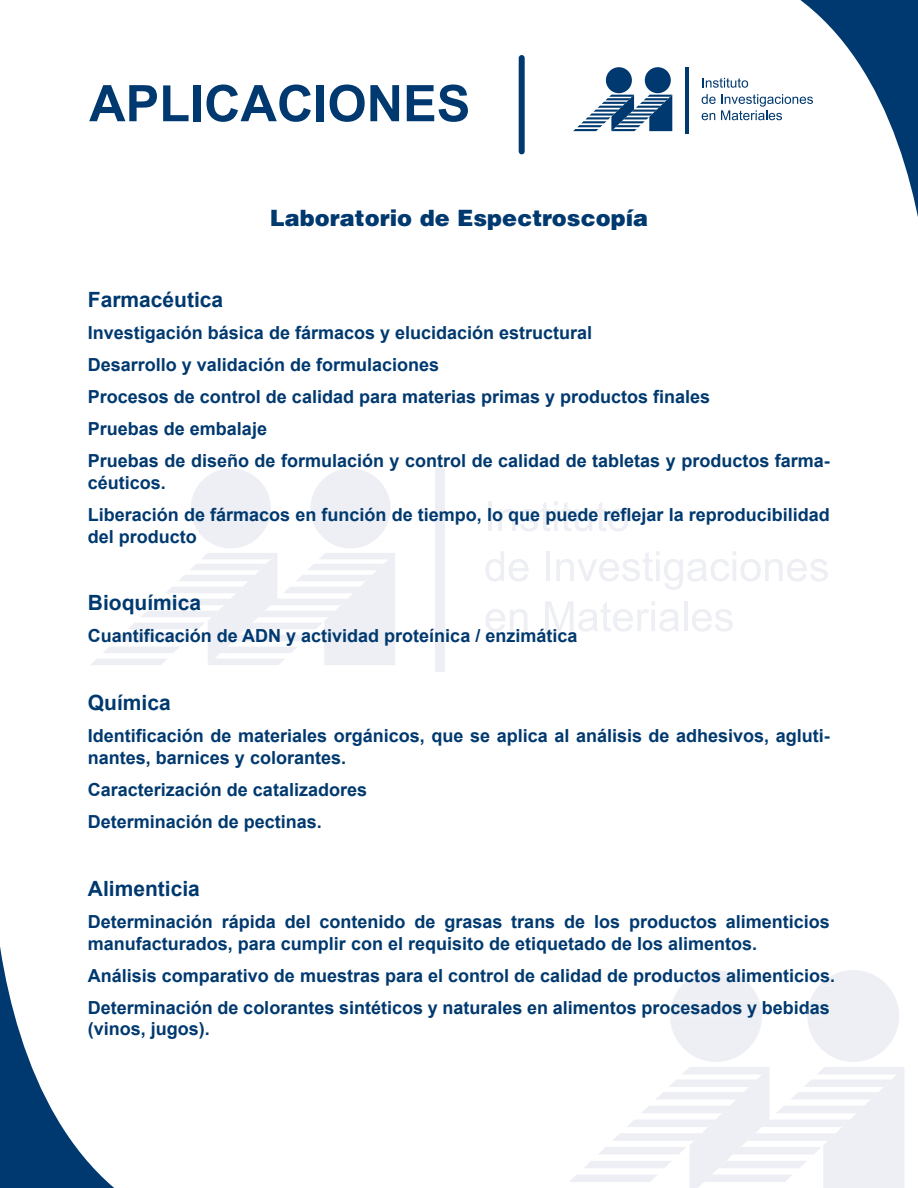
<style>
.page{position:relative;width:918px;height:1188px;background:#fff}
.page>*{position:absolute;margin:0;border:0;box-sizing:border-box;transform-origin:0 0}
.t1{font:700 50.4px "Arial";color:#00396f}
.t2{font:900 22.5px "Helvetica LT Std";color:#00396f}
.t3{font:700 21px "Arial";color:#00396f}
.t4{font:700 18px/32.1px "Arial";color:#00396f}
</style>
<div class="page">
<div style="left:435px;top:468px;width:10px;height:204px;background:#edeff4"></div>
<div style="left:191px;top:468px;width:80px;height:80px;background:#edeff4;border-radius:50%"></div>
<div style="left:311px;top:468px;width:80px;height:80px;background:#edeff4;border-radius:50%"></div>
<svg style="left:91px;top:553px;width:304px;height:112px"></svg>
<hr style="left:488px;top:501px;width:4px;height:30px;background:#edeff4">
<svg style="left:498px;top:501px;width:130px;height:30px"></svg>
<svg style="left:485px;top:551px;width:44px;height:30px"></svg>
<hr style="left:546px;top:551px;width:4px;height:30px;background:#edeff4">
<svg style="left:556px;top:551px;width:272px;height:39px"></svg>
<svg style="left:485px;top:609px;width:42px;height:23px"></svg>
<svg style="left:545px;top:601px;width:134px;height:31px"></svg>
<hr style="left:684px;top:601px;width:3px;height:30px;background:#edeff4">
<svg style="left:692px;top:609px;width:41px;height:23px"></svg>
<div style="left:606px;top:67px;width:26px;height:26px;background:#00396f;border-radius:50%"></div>
<div style="left:645px;top:67px;width:26px;height:26px;background:#00396f;border-radius:50%"></div>
<svg style="left:573px;top:95px;width:80px;height:36px"></svg>
<div style="left:519px;top:58px;width:6px;height:93px;background:#00396f"></div>
<svg style="left:653px;top:0;width:265px;height:217px"></svg>
<svg style="left:0;top:947px;width:114px;height:241px"></svg>
<svg style="left:570px;top:970px;width:334px;height:218px"></svg>
<h1 class="t1" style="left:89px;top:70px;width:383px">APLICACIONES</h1>
<p class="t2" style="left:270px;top:203px;width:380px">Laboratorio de Espectroscopía</p>
<p class="t3" style="left:88px;top:286px;width:137px">Farmacéutica</p>
<p class="t4" style="left:88px;top:317px;width:743px">Investigación básica de fármacos y elucidación estructural<br>Desarrollo y validación de formulaciones<br>Procesos de control de calidad para materias primas y productos finales<br>Pruebas de embalaje<br>Pruebas de diseño de formulación y control de calidad de tabletas y productos farma-</p>
<p class="t4" style="left:88px;top:467px;width:744px">céuticos.<br>Liberación de fármacos en función de tiempo, lo que puede reflejar la reproducibilidad</p>
<p class="t4" style="left:88px;top:521px;width:111px">del producto</p>
<p class="t3" style="left:88px;top:589px;width:115px">Bioquímica</p>
<p class="t4" style="left:88px;top:621px;width:491px">Cuantificación de ADN y actividad proteínica / enzimática</p>
<p class="t3" style="left:88px;top:689px;width:84px">Química</p>
<p class="t4" style="left:88px;top:726px;width:743px;line-height:21.6px">Identificación de materiales orgánicos, que se aplica al análisis de adhesivos, agluti&shy;nantes, barnices y colorantes.</p>
<p class="t4" style="left:88px;top:774px;width:281px">Caracterización de catalizadores<br>Determinación de pectinas.</p>
<p class="t3" style="left:88px;top:875px;width:114px">Alimenticia</p>
<p class="t4" style="left:88px;top:912px;width:743px;line-height:21.6px">Determinación rápida del contenido de grasas trans de los productos alimenticios manufacturados, para cumplir con el requisito de etiquetado de los alimentos.</p>
<p class="t4" style="left:88px;top:960px;width:749px">Análisis comparativo de muestras para el control de calidad de productos alimenticios.<br>Determinación de colorantes sintéticos y naturales en alimentos procesados y bebidas</p>
<p class="t4" style="left:88px;top:1014px;width:124px">(vinos, jugos).</p>
</div>
